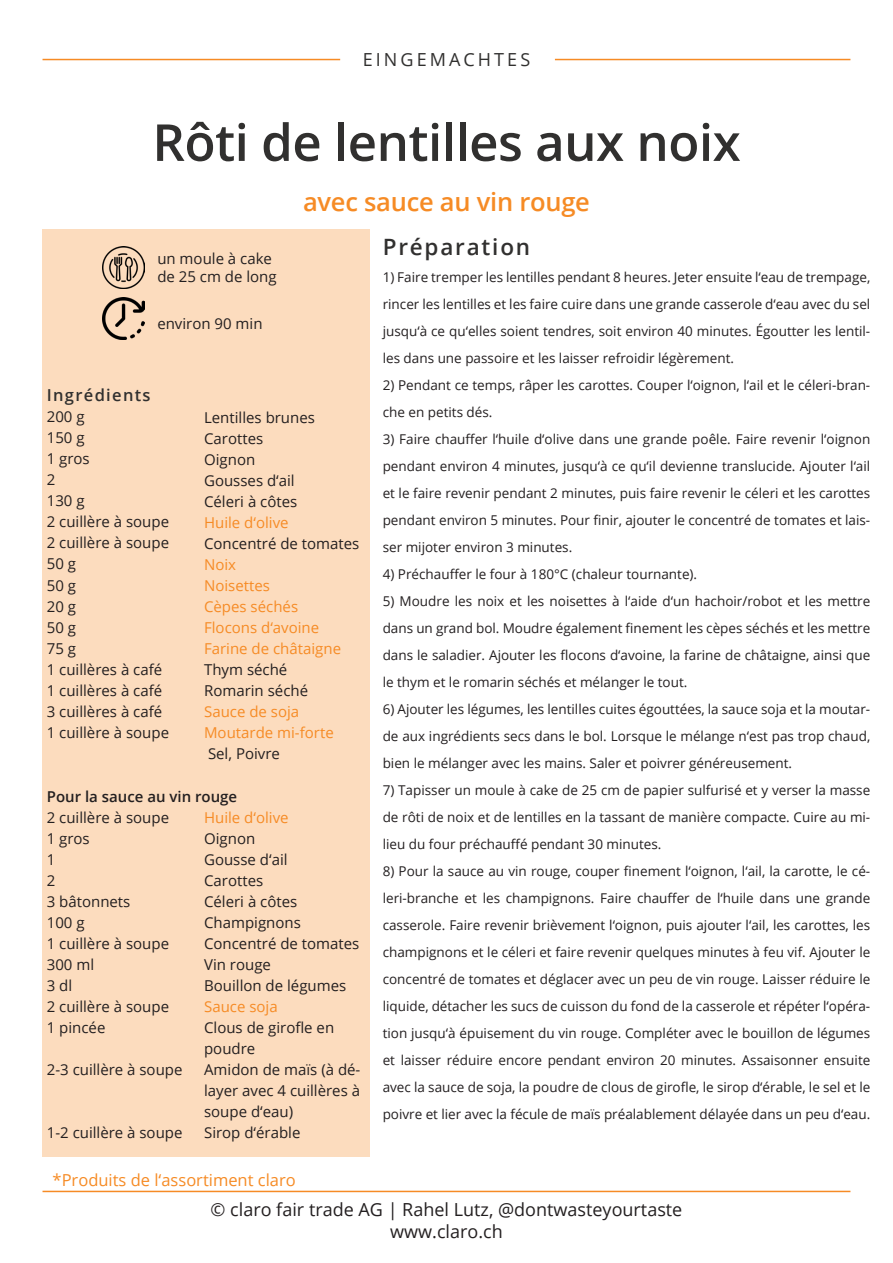
<style>
.page{position:relative;width:893px;height:1263px;background:#fff}
.page>*{position:absolute;margin:0;border:0;box-sizing:border-box;transform-origin:0 0}
.t1{font:600 51px "Open Sans";letter-spacing:-.01em;color:#31302f}
.t2{font:600 25.5px "Open Sans";letter-spacing:-.01em;color:#f68b25}
.t3{font:600 22.5px "Open Sans";letter-spacing:.08em;color:#31302f}
.t4{font:18px/21.6px "Open Sans";color:#231f20;text-align:center}
.t5{font:18px "Open Sans";letter-spacing:.17em;color:#31302f}
.t6{font:16.5px "Open Sans";color:#f68b25}
.t7{font:600 16.5px "Open Sans";letter-spacing:.08em;color:#31302f}
.t8{font:15px/21px "Open Sans";color:#231f20}
.t9{font:15px "Open Sans";color:#f68b25}
.t10{font:600 15px "Open Sans";color:#231f20}
.t11{font:13.5px/27px "Open Sans";color:#231f20;text-align:justify}
</style>
<div class="page">
<hr style="left:43px;top:59px;width:297px;height:1px;background:#f68b25">
<hr style="left:555px;top:59px;width:295px;height:1px;background:#f68b25">
<div style="left:43px;top:230px;width:327px;height:927px;background:#fcdcbe"></div>
<img style="left:102px;top:246px;width:43px;height:43px">
<img style="left:102px;top:297px;width:43px;height:43px">
<hr style="left:43px;top:1191px;width:807px;height:1px;background:#f68b25">
<p class="t5" style="left:363px;top:48px;width:169px">EINGEMACHTES</p>
<p class="t1" style="left:152px;top:107px;width:590px">Rôti de lentilles aux noix</p>
<p class="t2" style="left:303px;top:184px;width:288px">avec sauce au vin rouge</p>
<p class="t8" style="left:157px;top:248px;width:116px">un moule à cake</p>
<p class="t8" style="left:157px;top:266px;width:121px">de 25 cm de long</p>
<p class="t8" style="left:157px;top:313px;width:107px">environ 90 min</p>
<p class="t3" style="left:383px;top:231px;width:149px">Préparation</p>
<p class="t11" style="left:383px;top:263px;width:489px">1) Faire tremper les lentilles pendant 8 heures. Jeter ensuite l‘eau de trempage, rincer les lentilles et les faire cuire dans une grande casserole d‘eau avec du sel jusqu‘à ce qu‘elles soient tendres, soit environ 40 minutes. Égoutter les lentil&shy;les dans une passoire et les laisser refroidir légèrement.</p>
<p class="t11" style="left:383px;top:371px;width:489px">2) Pendant ce temps, râper les carottes. Couper l‘oignon, l‘ail et le céleri-bran&shy;che en petits dés.</p>
<p class="t11" style="left:383px;top:425px;width:489px">3) Faire chauffer l‘huile d‘olive dans une grande poêle. Faire revenir l‘oignon pendant environ 4 minutes, jusqu‘à ce qu‘il devienne translucide. Ajouter l‘ail et le faire revenir pendant 2 minutes, puis faire revenir le céleri et les carottes pendant environ 5 minutes. Pour finir, ajouter le concentré de tomates et lais&shy;ser mijoter environ 3 minutes.</p>
<p class="t11" style="left:383px;top:560px;width:316px">4) Préchauffer le four à 180°C (chaleur tournante).</p>
<p class="t11" style="left:383px;top:587px;width:489px">5) Moudre les noix et les noisettes à l‘aide d‘un hachoir/robot et les mettre dans un grand bol. Moudre également finement les cèpes séchés et les mettre dans le saladier. Ajouter les flocons d‘avoine, la farine de châtaigne, ainsi que le thym et le romarin séchés et mélanger le tout.</p>
<p class="t11" style="left:383px;top:695px;width:489px">6) Ajouter les légumes, les lentilles cuites égouttées, la sauce soja et la moutar&shy;de aux ingrédients secs dans le bol. Lorsque le mélange n‘est pas trop chaud, bien le mélanger avec les mains. Saler et poivrer généreusement.</p>
<p class="t11" style="left:383px;top:776px;width:489px">7) Tapisser un moule à cake de 25 cm de papier sulfurisé et y verser la masse de rôti de noix et de lentilles en la tassant de manière compacte. Cuire au mi&shy;lieu du four préchauffé pendant 30 minutes.</p>
<p class="t11" style="left:383px;top:857px;width:489px">8) Pour la sauce au vin rouge, couper finement l‘oignon, l‘ail, la carotte, le cé&shy;leri-branche et les champignons. Faire chauffer de l‘huile dans une grande casserole. Faire revenir brièvement l‘oignon, puis ajouter l‘ail, les carottes, les champignons et le céleri et faire revenir quelques minutes à feu vif. Ajouter le concentré de tomates et déglacer avec un peu de vin rouge. Laisser réduire le liquide, détacher les sucs de cuisson du fond de la casserole et répéter l‘opéra&shy;tion jusqu‘à épuisement du vin rouge. Compléter avec le bouillon de légumes et laisser réduire encore pendant environ 20 minutes. Assaisonner ensuite avec la sauce de soja, la poudre de clous de girofle, le sirop d‘érable, le sel et le poivre et lier avec la fécule de maïs préalablement délayée dans un peu d‘eau.</p>
<p class="t7" style="left:47px;top:384px;width:105px">Ingrédients</p>
<p class="t8" style="left:47px;top:406px;width:39px">200 g<br>150 g</p>
<p class="t8" style="left:47px;top:448px;width:45px">1 gros</p>
<p class="t8" style="left:47px;top:469px;width:10px">2</p>
<p class="t8" style="left:47px;top:490px;width:39px">130 g</p>
<p class="t8" style="left:47px;top:511px;width:124px">2 cuillère à soupe</p>
<p class="t8" style="left:47px;top:532px;width:124px">2 cuillère à soupe</p>
<p class="t8" style="left:47px;top:553px;width:31px">50 g</p>
<p class="t8" style="left:47px;top:574px;width:31px">50 g</p>
<p class="t8" style="left:47px;top:595px;width:31px">20 g</p>
<p class="t8" style="left:47px;top:616px;width:31px">50 g</p>
<p class="t8" style="left:47px;top:637px;width:31px">75 g</p>
<p class="t8" style="left:47px;top:658px;width:117px">1 cuillères à café</p>
<p class="t8" style="left:47px;top:679px;width:117px">1 cuillères à café</p>
<p class="t8" style="left:47px;top:700px;width:117px">3 cuillères à café</p>
<p class="t8" style="left:47px;top:722px;width:124px">1 cuillère à soupe</p>
<p class="t8" style="left:204px;top:407px;width:112px">Lentilles brunes</p>
<p class="t8" style="left:204px;top:428px;width:61px">Carottes</p>
<p class="t8" style="left:204px;top:449px;width:53px">Oignon</p>
<p class="t8" style="left:204px;top:470px;width:92px">Gousses d‘ail</p>
<p class="t8" style="left:204px;top:491px;width:95px">Céleri à côtes</p>
<p class="t9" style="left:204px;top:512px;width:86px">Huile d‘olive</p>
<p class="t8" style="left:204px;top:533px;width:157px">Concentré de tomates</p>
<p class="t9" style="left:204px;top:554px;width:34px">Noix</p>
<p class="t9" style="left:204px;top:575px;width:67px">Noisettes</p>
<p class="t9" style="left:204px;top:596px;width:96px">Cèpes séchés</p>
<p class="t9" style="left:204px;top:617px;width:117px">Flocons d‘avoine</p>
<p class="t9" style="left:204px;top:638px;width:138px">Farine de châtaigne</p>
<p class="t8" style="left:204px;top:659px;width:85px">Thym séché</p>
<p class="t8" style="left:204px;top:680px;width:105px">Romarin séché</p>
<p class="t9" style="left:204px;top:701px;width:97px">Sauce de soja</p>
<p class="t9" style="left:204px;top:722px;width:131px">Moutarde mi-forte</p>
<p class="t8" style="left:208px;top:743px;width:73px">Sel, Poivre</p>
<p class="t10" style="left:47px;top:786px;width:192px">Pour la sauce au vin rouge</p>
<p class="t8" style="left:47px;top:806px;width:124px">2 cuillère à soupe</p>
<p class="t8" style="left:47px;top:827px;width:45px">1 gros</p>
<p class="t8" style="left:47px;top:848px;width:10px">1</p>
<p class="t8" style="left:47px;top:869px;width:10px">2</p>
<p class="t8" style="left:47px;top:890px;width:85px">3 bâtonnets</p>
<p class="t8" style="left:47px;top:911px;width:39px">100 g</p>
<p class="t8" style="left:47px;top:932px;width:124px">1 cuillère à soupe</p>
<p class="t8" style="left:47px;top:953px;width:49px">300 ml</p>
<p class="t8" style="left:47px;top:974px;width:27px">3 dl</p>
<p class="t8" style="left:47px;top:995px;width:124px">2 cuillère à soupe</p>
<p class="t8" style="left:47px;top:1016px;width:60px">1 pincée</p>
<p class="t8" style="left:47px;top:1058px;width:137px">2-3 cuillère à soupe</p>
<p class="t9" style="left:204px;top:807px;width:86px">Huile d‘olive</p>
<p class="t8" style="left:204px;top:828px;width:53px">Oignon</p>
<p class="t8" style="left:204px;top:849px;width:85px">Gousse d‘ail</p>
<p class="t8" style="left:204px;top:870px;width:61px">Carottes</p>
<p class="t8" style="left:204px;top:891px;width:95px">Céleri à côtes</p>
<p class="t8" style="left:204px;top:912px;width:98px">Champignons</p>
<p class="t8" style="left:204px;top:933px;width:157px">Concentré de tomates</p>
<p class="t8" style="left:204px;top:954px;width:68px">Vin rouge</p>
<p class="t8" style="left:204px;top:975px;width:144px">Bouillon de légumes</p>
<p class="t9" style="left:204px;top:996px;width:75px">Sauce soja</p>
<p class="t8" style="left:204px;top:1017px;width:132px">Clous de girofle en</p>
<p class="t8" style="left:204px;top:1038px;width:53px">poudre</p>
<p class="t8" style="left:204px;top:1059px;width:158px;text-align:justify">Amidon de maïs (à dé&shy;layer avec 4 cuillères à soupe d‘eau)</p>
<p class="t8" style="left:204px;top:1122px;width:98px">Sirop d‘érable</p>
<p class="t6" style="left:53px;top:1168px;width:245px">*Produits de l‘assortiment claro</p>
<p class="t8" style="left:47px;top:1121px;width:137px">1-2 cuillère à soupe</p>
<p class="t4" style="left:211px;top:1198px;width:473px">© claro fair trade AG | Rahel Lutz, @dontwasteyourtaste www.claro.ch</p>
</div>
